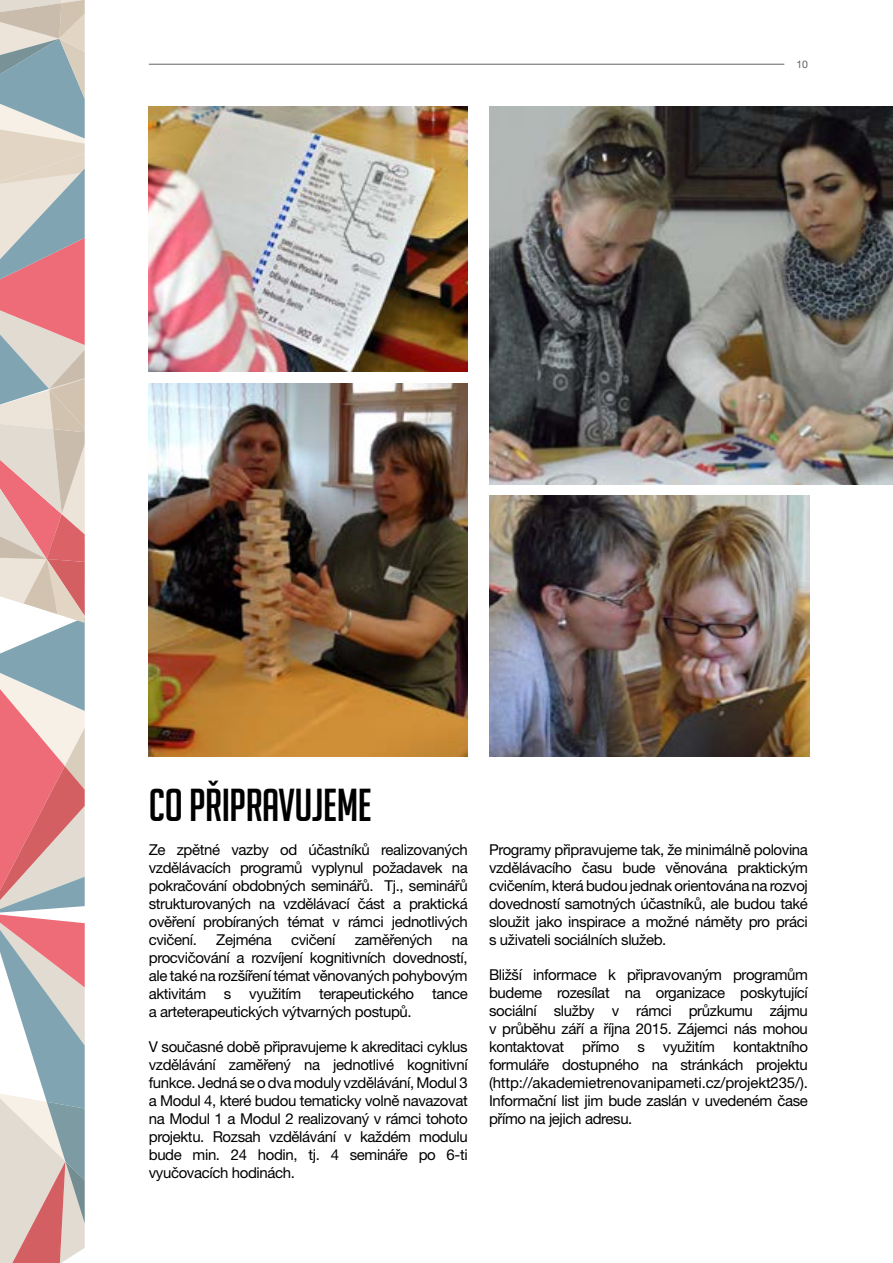
<style>
.page{position:relative;width:893px;height:1263px;background:#fff}
.page>*{position:absolute;margin:0;border:0;box-sizing:border-box;transform-origin:0 0}
.t1{font:45px "Big Noodle Titling";letter-spacing:-.01em;color:#000}
.t2{font:15px/18px "Helvetica Neue LT Pro";letter-spacing:-.025em;color:#000;text-align:justify}
.t3{font:10.5px "Helvetica Neue LT Pro";color:#646363}
</style>
<div class="page">
<svg style="left:0;top:0;width:85px;height:1263px;background:#cdb4b4"></svg>
<img style="left:489px;top:495px;width:320px;height:262px">
<img style="left:149px;top:383px;width:319px;height:374px">
<img style="left:149px;top:106px;width:319px;height:266px">
<img style="left:489px;top:106px;width:404px;height:379px">
<hr style="left:149px;top:64px;width:635px;height:1px;background:#646363">
<p class="t3" style="left:796px;top:58px;width:13px">10</p>
<h1 class="t1" style="left:206px;top:771px;width:16px">ˇ</h1>
<h1 class="t1" style="left:149px;top:781px;width:224px">CO PRIPRAVUJEME</h1>
<p class="t2" style="left:149px;top:840px;width:320px">Ze zpětné vazby od účastníků realizovaných vzdělávacích programů vyplynul požadavek na pokračování obdobných seminářů. Tj., seminářů strukturovaných na vzdělávací část a praktická ověření probíraných témat v rámci jednotlivých cvičení.</p>
<p class="t2" style="left:216px;top:930px;width:57px">Zejména</p>
<p class="t2" style="left:291px;top:930px;width:46px">cvičení</p>
<p class="t2" style="left:355px;top:930px;width:79px">zaměřených</p>
<p class="t2" style="left:149px;top:930px;width:320px;text-indent:303px">na procvičování a rozvíjení kognitivních dovedností, ale také na rozšíření témat věnovaných pohybovým aktivitám s využitím terapeutického tance a arteterapeutických výtvarných postupů.</p>
<p class="t2" style="left:149px;top:1037px;width:320px">V současné době připravujeme k akreditaci cyklus vzdělávání zaměřený na jednotlivé kognitivní funkce. Jedná se o dva moduly vzdělávání, Modul 3 a Modul 4, které budou tematicky volně navazovat na Modul 1 a Modul 2 realizovaný v rámci tohoto projektu. Rozsah vzdělávání v každém modulu bude min. 24 hodin, tj. 4 semináře po 6-ti vyučovacích hodinách.</p>
<p class="t2" style="left:489px;top:840px;width:320px">Programy připravujeme tak, že minimálně polovina vzdělávacího času bude věnována praktickým cvičením, která budou jednak orientována na rozvoj dovedností samotných účastníků, ale budou také sloužit jako inspirace a možné náměty pro práci s uživateli sociálních služeb.</p>
<p class="t2" style="left:489px;top:965px;width:320px">Bližší informace k připravovaným programům budeme rozesílat na organizace poskytující sociální služby v rámci průzkumu zájmu v průběhu září a října 2015. Zájemci nás mohou kontaktovat přímo s využitím kontaktního formuláře dostupného na stránkách projektu (http://akademietrenovanipameti.cz/projekt235/).<br>Informační list jim bude zaslán v uvedeném čase přímo na jejich adresu.</p>
</div>
